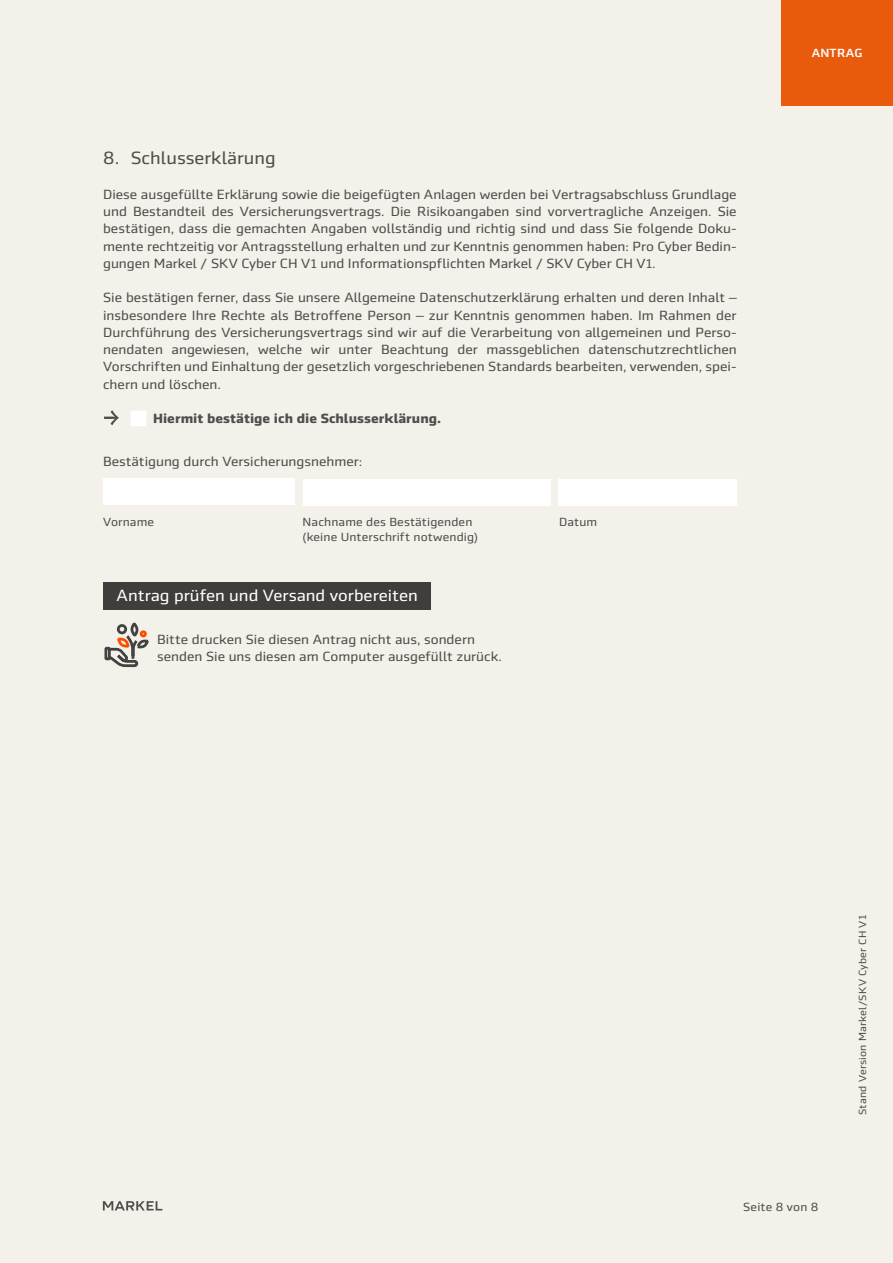
<style>
.page{position:relative;width:893px;height:1263px;background:#f3f1ea}
.page>*{position:absolute;margin:0;border:0;box-sizing:border-box;transform-origin:0 0}
.t1{font:18px "Markel Sans";color:#504e4d}
.t2{font:16.5px "Markel Sans";color:#fff}
.t3{font:13.5px/17.2px "Markel Sans";color:#504e4d;text-align:justify}
.t4{font:700 13.5px "Markel Sans";color:#504e4d}
.t5{font:12px "Markel Sans";letter-spacing:.01em;color:#504e4d}
.t6{font:500 12px "Markel Sans";letter-spacing:.02em;color:#fff}
.t7{font:10.5px "Markel Sans";letter-spacing:.02em;color:#504e4d}
.s1{font-size:12.75px}
</style>
<div class="page">
<svg style="left:103px;top:1201px;width:59px;height:9px"></svg>
<div style="left:781px;top:0;width:112px;height:105px;background:#e95b0c"></div>
<div style="left:131px;top:411px;width:15px;height:15px;background:#fff"></div>
<div style="left:103px;top:478px;width:191px;height:27px;background:#fff"></div>
<svg style="left:104px;top:410px;width:15px;height:15px"></svg>
<div style="left:558px;top:479px;width:179px;height:27px;background:#fff"></div>
<div style="left:303px;top:479px;width:248px;height:27px;background:#fff"></div>
<svg style="left:104px;top:622px;width:45px;height:46px"></svg>
<div style="left:103px;top:582px;width:328px;height:28px;background:#403e3d"></div>
<h1 class="t1" style="left:103px;top:148px;width:174px">8. Schlusserklärung</h1>
<p class="t3" style="left:103px;top:186px;width:635px">Diese ausgefüllte Erklärung sowie die beigefügten Anlagen werden bei Vertragsabschluss Grundlage und Bestandteil des Versicherungsvertrags. Die Risikoangaben sind vorvertragliche Anzeigen. Sie bestätigen, dass die gemachten Angaben vollständig und richtig sind und dass Sie folgende Doku&shy;mente rechtzeitig vor Antragsstellung erhalten und zur Kenntnis genommen haben: Pro Cyber Bedin&shy;gungen Markel / SKV Cyber CH V<span class="s1">1</span> und Informationspflichten Markel / SKV Cyber CH V<span class="s1">1</span>.</p>
<p class="t3" style="left:103px;top:289px;width:635px">Sie bestätigen ferner, dass Sie unsere Allgemeine Datenschutzerklärung erhalten und deren Inhalt – insbesondere Ihre Rechte als Betroffene Person – zur Kenntnis genommen haben. Im Rahmen der Durchführung des Versicherungsvertrags sind wir auf die Verarbeitung von allgemeinen und Perso&shy;nendaten angewiesen, welche wir unter Beachtung der massgeblichen datenschutzrechtlichen Vorschriften und Einhaltung der gesetzlich vorgeschriebenen Standards bearbeiten, verwenden, spei&shy;chern und löschen.</p>
<p class="t4" style="left:153px;top:411px;width:289px">Hiermit bestätige ich die Schlusserklärung.</p>
<p class="t3" style="left:103px;top:453px;width:261px">Bestätigung durch Versicherungsnehmer:</p>
<p class="t5" style="left:103px;top:515px;width:53px">Vorname</p>
<p class="t5" style="left:303px;top:515px;width:171px">Nachname des Bestätigenden</p>
<p class="t5" style="left:559px;top:515px;width:40px">Datum</p>
<p class="t5" style="left:303px;top:530px;width:177px">(keine Unterschrift notwendig)</p>
<p class="t2" style="left:117px;top:587px;width:303px">Antrag prüfen und Versand vorbereiten</p>
<p class="t3" style="left:157px;top:630px;width:346px">Bitte drucken Sie diesen Antrag nicht aus, sondern senden Sie uns diesen am Computer ausgefüllt zurück.</p>
<p class="t6" style="left:812px;top:46px;width:52px">ANTRAG</p>
<p class="t7" style="left:857px;top:1115px;width:202px;rotate:-90deg">Stand Version Markel/SKV Cyber CH V1</p>
<p class="t5" style="left:743px;top:1200px;width:77px">Seite 8 von 8</p>
</div>
